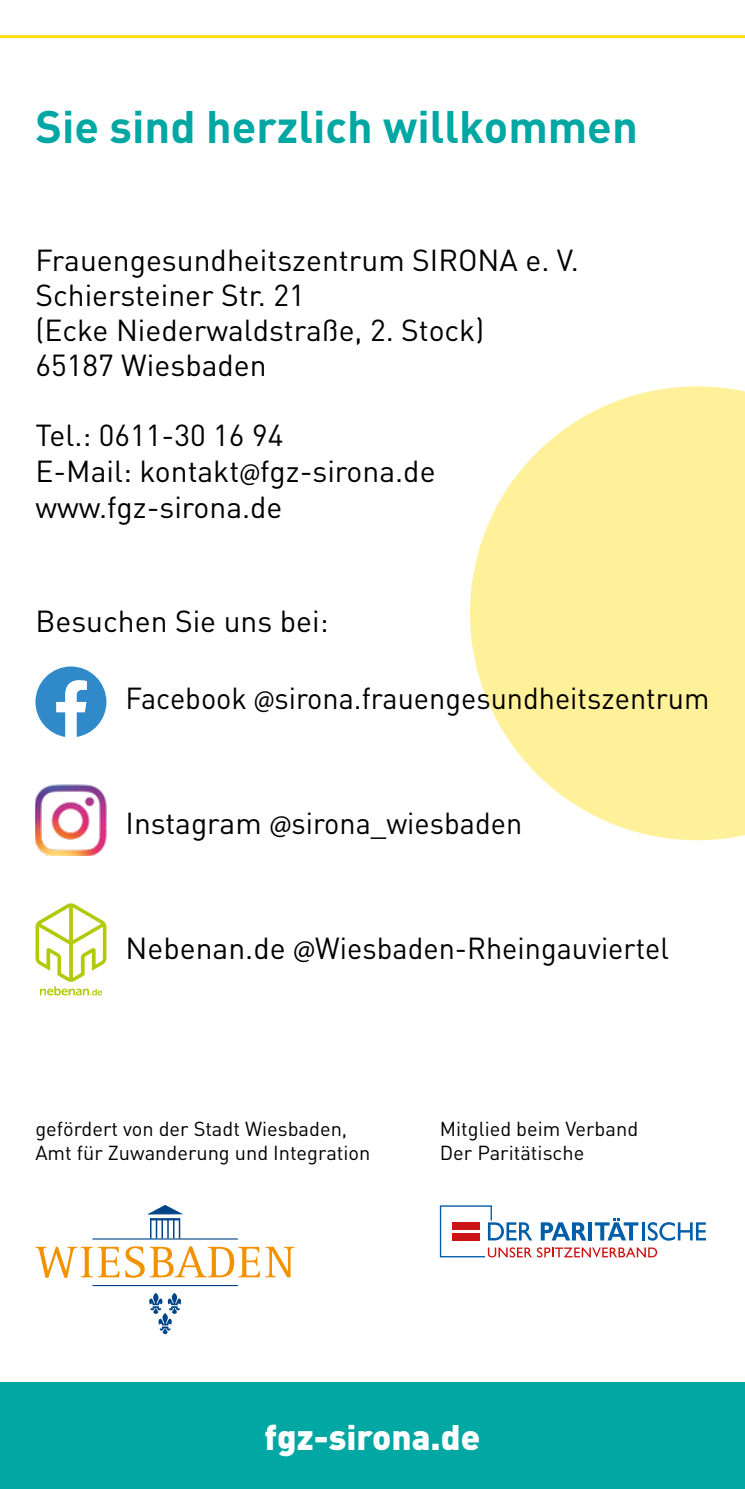
<style>
.page{position:relative;width:745px;height:1489px;background:#fff}
.page>*{position:absolute;margin:0;border:0;box-sizing:border-box;transform-origin:0 0}
.t1{font:700 45px "DIN";color:#00a7a3}
.t2{font:900 35px "DIN";color:#fff}
.t3{font:30px/35px "DIN";color:#000}
.t4{font:30px "DIN";color:#000;scale:.96 1}
.t5{font:20px/24px "DIN";color:#000}
.s1{font-family:"Myriad Pro"}
</style>
<div class="page">
<svg style="left:470px;top:386px;width:274px;height:454px;fill:#fff19a"></svg>
<svg style="left:35px;top:666px;width:71px;height:71px"></svg>
<svg style="left:35px;top:903px;width:71px;height:92px"></svg>
<svg style="left:439px;top:1205px;width:266px;height:52px"></svg>
<div style="left:0;top:1382px;width:744px;height:106px;background:#00a7a3"></div>
<hr style="left:0;top:35px;width:744px;height:3px;background:#fd0">
<svg style="left:35px;top:1246px;width:84px;height:31px"></svg>
<svg style="left:125px;top:1246px;width:169px;height:31px"></svg>
<hr style="left:92px;top:1238px;width:146px;height:1px;background:#048">
<hr style="left:92px;top:1284px;width:146px;height:1px;background:#048">
<svg style="left:148px;top:1205px;width:33px;height:33px"></svg>
<hr style="left:150px;top:1218px;width:30px;height:2px;background:#048">
<svg style="left:149px;top:1292px;width:33px;height:42px"></svg>
<img style="left:35px;top:784px;width:71px;height:71px">
<p class="t1" style="left:35px;top:96px;width:603px">Sie sind herzlich willkommen</p>
<p class="t3" style="left:35px;top:243px;width:544px">Frauengesundheitszentrum SIRONA e. V.</p>
<p class="t3" style="left:35px;top:278px;width:271px">Schiersteiner Str. 21</p>
<p class="t3" style="left:35px;top:313px;width:450px">(Ecke Niederwaldstraße, 2. Stock)<br>65187 Wiesbaden</p>
<p class="t3" style="left:35px;top:418px;width:249px">Tel.: 0611-30 16 94</p>
<p class="t3" style="left:35px;top:454px;width:401px;line-height:36px">E-Mail: kontakt<span class="s1">@</span>fgz-sirona.de www.fgz-sirona.de</p>
<p class="t3" style="left:35px;top:604px;width:294px">Besuchen Sie uns bei:</p>
<p class="t4" style="left:125px;top:681px;width:609px">Facebook <span class="s1">@</span>sirona.frauengesundheitszentrum</p>
<p class="t3" style="left:125px;top:806px;width:398px">Instagram <span class="s1">@</span>sirona_wiesbaden</p>
<p class="t3" style="left:125px;top:931px;width:544px">Nebenan.de <span class="s1">@</span>Wiesbaden-Rheingauviertel</p>
<p class="t5" style="left:35px;top:1116px;width:336px">gefördert von der Stadt Wiesbaden,<br>Amt für Zuwanderung und Integration</p>
<p class="t5" style="left:439px;top:1116px;width:200px">Mitglied beim Verband<br>Der Paritätische</p>
<p class="t2" style="left:264px;top:1413px;width:217px">fgz-sirona.de</p>
</div>
